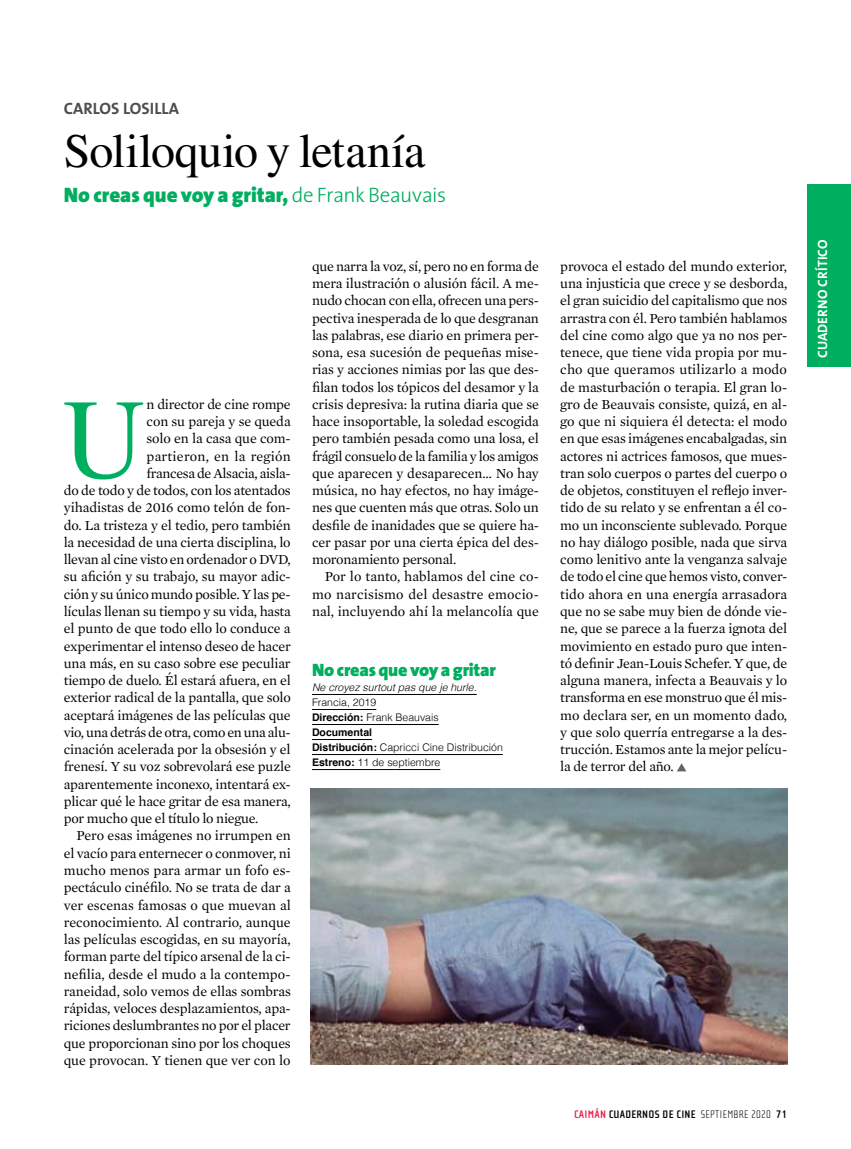
<style>
.page{position:relative;width:851px;height:1149px;background:#fff}
.page>*{position:absolute;margin:0;border:0;box-sizing:border-box;transform-origin:0 0}
.t1{font:113.85px "Nimbus Rom No 9 L";color:#00ae5f}
.t2{font:48px "Nimbus Rom No 9 L";letter-spacing:-.015em;color:#000}
.t3{font:900 21px "The Sans";color:#00ae5f}
.t4{font:900 18px "The Sans";letter-spacing:-.01em;color:#00ae5f}
.t5{font:700 16.5px "The Sans";color:#4d4d4f}
.Texto_Mercury_3_COLU{font:14.1px/17.2px "Mercury Text G1";letter-spacing:-.015em;color:#000;text-align:justify}
.Texto_Mercury_3_COLU-2{font:14.1px "Mercury Text G1";letter-spacing:.015em;color:#000}
.t6{font:700 13.5px "The Sans";letter-spacing:.01em;color:#fff}
.t7{font:700 11.25px "Cholla Sans";letter-spacing:.02em;color:#000}
.t8{font:300 10.5px "Helvetica";color:#000}
.t9{font:italic 300 10.5px "Helvetica";color:#000}
.t10{font:700 10.5px "Helvetica";color:#000}
.s1{font-weight:300}
.s2{font-weight:700}
.s3{color:#ed1846}
.s4{font-weight:100}
</style>
<div class="page">
<hr style="left:312px;top:694px;width:164px;height:1px;background:#000">
<hr style="left:312px;top:709px;width:64px;height:1px;background:#000">
<hr style="left:312px;top:724px;width:126px;height:1px;background:#000">
<hr style="left:312px;top:739px;width:60px;height:1px;background:#000">
<hr style="left:312px;top:754px;width:191px;height:1px;background:#000">
<hr style="left:312px;top:769px;width:128px;height:1px;background:#000">
<svg style="left:677px;top:763px;width:9px;height:8px"></svg>
<img style="left:310px;top:788px;width:477px;height:276px">
<div style="left:807px;top:184px;width:43px;height:183px;background:#00ae5f"></div>
<p class="t5" style="left:64px;top:95px;width:117px">CARLOS LOSILLA</p>
<p class="t2" style="left:64px;top:117px;width:363px">Soliloquio y letanía</p>
<p class="t3" style="left:64px;top:177px;width:383px">No creas que voy a gritar, <span class="s1">de Frank Beauvais</span></p>
<p class="Texto_Mercury_3_COLU" style="left:146px;top:395px;width:146px">n director de cine rompe</p>
<p class="Texto_Mercury_3_COLU" style="left:146px;top:413px;width:146px">con su pareja y se queda</p>
<p class="Texto_Mercury_3_COLU" style="left:146px;top:430px;width:146px">solo en la casa que com-</p>
<p class="Texto_Mercury_3_COLU-2" style="left:146px;top:447px;width:146px">partieron, en la región</p>
<p class="Texto_Mercury_3_COLU" style="left:146px;top:464px;width:146px">francesa de Alsacia, aisla-</p>
<p class="Texto_Mercury_3_COLU" style="left:64px;top:482px;width:228px">do de todo y de todos, con los atentados</p>
<p class="Texto_Mercury_3_COLU" style="left:64px;top:499px;width:228px">yihadistas de 2016 como telón de fon-</p>
<p class="Texto_Mercury_3_COLU" style="left:64px;top:516px;width:228px">do. La tristeza y el tedio, pero también</p>
<p class="Texto_Mercury_3_COLU" style="left:64px;top:533px;width:228px">la necesidad de una cierta disciplina, lo</p>
<p class="Texto_Mercury_3_COLU" style="left:64px;top:551px;width:228px">llevan al cine visto en ordenador o DVD,</p>
<p class="Texto_Mercury_3_COLU" style="left:64px;top:568px;width:228px">su afición y su trabajo, su mayor adic-</p>
<p class="Texto_Mercury_3_COLU" style="left:64px;top:585px;width:228px">ción y su único mundo posible. Y las pe-</p>
<p class="Texto_Mercury_3_COLU" style="left:64px;top:602px;width:228px">lículas llenan su tiempo y su vida, hasta</p>
<p class="Texto_Mercury_3_COLU" style="left:64px;top:620px;width:228px">el punto de que todo ello lo conduce a</p>
<p class="Texto_Mercury_3_COLU" style="left:64px;top:637px;width:228px">experimentar el intenso deseo de hacer</p>
<p class="Texto_Mercury_3_COLU" style="left:64px;top:654px;width:228px">una más, en su caso sobre ese peculiar</p>
<p class="Texto_Mercury_3_COLU" style="left:64px;top:671px;width:228px">tiempo de duelo. Él estará afuera, en el</p>
<p class="Texto_Mercury_3_COLU" style="left:64px;top:689px;width:228px">exterior radical de la pantalla, que solo</p>
<p class="Texto_Mercury_3_COLU" style="left:64px;top:706px;width:228px">aceptará imágenes de las películas que</p>
<p class="Texto_Mercury_3_COLU" style="left:64px;top:723px;width:228px">vio, una detrás de otra, como en una alu-</p>
<p class="Texto_Mercury_3_COLU" style="left:64px;top:740px;width:228px">cinación acelerada por la obsesión y el</p>
<p class="Texto_Mercury_3_COLU" style="left:64px;top:758px;width:228px">frenesí. Y su voz sobrevolará ese puzle</p>
<p class="Texto_Mercury_3_COLU" style="left:64px;top:775px;width:228px">aparentemente inconexo, intentará ex-</p>
<p class="Texto_Mercury_3_COLU" style="left:64px;top:792px;width:228px">plicar qué le hace gritar de esa manera,</p>
<p class="Texto_Mercury_3_COLU" style="left:64px;top:809px;width:196px">por mucho que el título lo niegue.</p>
<p class="Texto_Mercury_3_COLU" style="left:64px;top:827px;width:228px;text-indent:13px">Pero esas imágenes no irrumpen en el vacío para enternecer o conmover, ni mucho menos para armar un fofo es&shy;pectáculo cinéfilo. No se trata de dar a ver escenas famosas o que muevan al reconocimiento. Al contrario, aunque las películas escogidas, en su mayoría, forman parte del típico arsenal de la ci&shy;nefilia, desde el mudo a la contempo&shy;raneidad, solo vemos de ellas sombras rápidas, veloces desplazamientos, apa&shy;riciones deslumbrantes no por el placer que proporcionan sino por los choques que provocan. Y tienen que ver con lo</p>
<p class="t1" style="left:63px;top:358px;width:84px">U</p>
<p class="Texto_Mercury_3_COLU" style="left:312px;top:257px;width:228px">que narra la voz, sí, pero no en forma de mera ilustración o alusión fácil. A me&shy;nudo chocan con ella, ofrecen una pers&shy;pectiva inesperada de lo que desgranan las palabras, ese diario en primera per&shy;sona, esa sucesión de pequeñas mise&shy;rias y acciones nimias por las que des&shy;filan todos los tópicos del desamor y la crisis depresiva: la rutina diaria que se hace insoportable, la soledad escogida pero también pesada como una losa, el frágil consuelo de la familia y los amigos que aparecen y desaparecen… No hay música, no hay efectos, no hay imáge&shy;nes que cuenten más que otras. Solo un desfile de inanidades que se quiere ha&shy;cer pasar por una cierta épica del des&shy;moronamiento personal.</p>
<p class="Texto_Mercury_3_COLU" style="left:312px;top:568px;width:228px;text-indent:13px">Por lo tanto, hablamos del cine co&shy;mo narcisismo del desastre emocio&shy;nal, incluyendo ahí la melancolía que</p>
<p class="t4" style="left:312px;top:654px;width:185px">No creas que voy a gritar</p>
<p class="t9" style="left:312px;top:679px;width:166px">Ne croyez surtout pas que je hurle.</p>
<p class="t8" style="left:312px;top:693px;width:66px">Francia, 2019</p>
<p class="t8" style="left:312px;top:708px;width:128px"><span class="s2">Dirección:</span> Frank Beauvais</p>
<p class="t10" style="left:312px;top:723px;width:62px">Documental</p>
<p class="t8" style="left:312px;top:738px;width:192px"><span class="s2">Distribución:</span> Capricci Cine Distribución</p>
<p class="t8" style="left:312px;top:753px;width:130px"><span class="s2">Estreno:</span> 11 de septiembre</p>
<p class="Texto_Mercury_3_COLU" style="left:560px;top:257px;width:228px">provoca el estado del mundo exterior, una injusticia que crece y se desborda, el gran suicidio del capitalismo que nos arrastra con él. Pero también hablamos del cine como algo que ya no nos per&shy;tenece, que tiene vida propia por mu&shy;cho que queramos utilizarlo a modo de masturbación o terapia. El gran lo&shy;gro de Beauvais consiste, quizá, en al&shy;go que ni siquiera él detecta: el modo en que esas imágenes encabalgadas, sin actores ni actrices famosos, que mues&shy;tran solo cuerpos o partes del cuerpo o de objetos, constituyen el reflejo inver&shy;tido de su relato y se enfrentan a él co&shy;mo un inconsciente sublevado. Porque no hay diálogo posible, nada que sirva como lenitivo ante la venganza salvaje de todo el cine que hemos visto, conver&shy;tido ahora en una energía arrasadora que no se sabe muy bien de dónde vie&shy;ne, que se parece a la fuerza ignota del movimiento en estado puro que inten&shy;tó definir Jean-Louis Schefer. Y que, de alguna manera, infecta a Beauvais y lo transforma en ese monstruo que él mis&shy;mo declara ser, en un momento dado, y que solo querría entregarse a la des&shy;trucción. Estamos ante la mejor pelícu&shy;la de terror del año.</p>
<p class="t7" style="left:574px;top:1107px;width:214px"><span class="s3">CAIMÁN</span> CUADERNOS DE CINE <span class="s4">SEPTIEMBRE 2020</span> 71</p>
<p class="t6" style="left:811px;top:358px;width:120px;rotate:-90deg">CUADERNO CRÍTICO</p>
</div>
